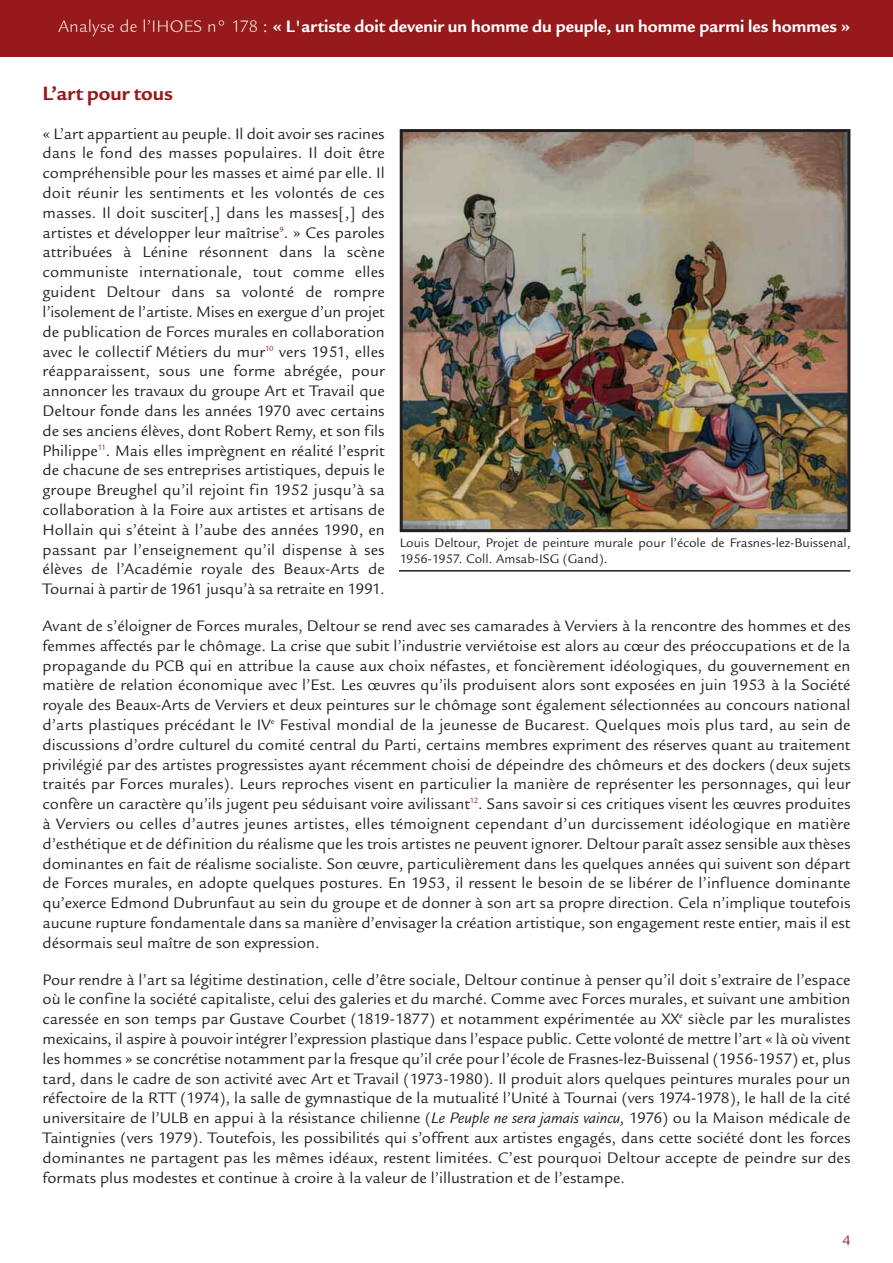
<style>
.page{position:relative;width:893px;height:1263px;background:#fff}
.page>*{position:absolute;margin:0;border:0;box-sizing:border-box;transform-origin:0 0}
.t1{font:700 21px "Legacy San ITC";color:#96191c}
.t2{font:700 18px "Legacy San ITC";color:#fff}
.t3{font:16.5px/19.8px "Legacy San ITC";color:#231f20;text-align:justify}
.t4{font:15px "Legacy San ITC";color:#96191c}
.t5{font:13.5px/16.2px "Legacy San ITC";color:#231f20}
.s1{font-weight:400}
.s2{font-style:italic}
</style>
<div class="page">
<div style="left:0;top:0;width:893px;height:57px;background:#96191c"></div>
<svg style="left:58px;top:19px;width:90px;height:18px"></svg>
<img style="left:404px;top:133px;width:442px;height:395px">
<div style="left:400px;top:129px;width:450px;height:403px;border:3px solid #231f20"></div>
<hr style="left:399px;top:570px;width:451px;height:2px;background:#231f20">
<p class="t2" style="left:263px;top:16px;width:589px"><span class="s1">:</span> « L'artiste doit devenir un homme du peuple, un homme parmi les hommes »</p>
<p class="t1" style="left:43px;top:81px;width:132px">L’art pour tous</p>
<p class="t3" style="left:43px;top:124px;width:344px">« L’art appartient au peuple. Il doit avoir ses racines dans le fond des masses populaires. Il doit être compréhensible pour les masses et aimé par elle. Il doit réunir les sentiments et les volontés de ces masses. Il doit susciter[,] dans les masses[,] des artistes et développer leur maîtrise<sup>9</sup>. » Ces paroles attribuées à Lénine résonnent dans la scène communiste internationale, tout comme elles guident Deltour dans sa volonté de rompre l’isolement de l’artiste. Mises en exergue d’un projet de publication de Forces murales en collaboration avec le collectif Métiers du mur<sup>10</sup> vers 1951, elles réapparaissent, sous une forme abrégée, pour annoncer les travaux du groupe Art et Travail que Deltour fonde dans les années 1970 avec certains de ses anciens élèves, dont Robert Remy, et son fils Philippe<sup>11</sup>. Mais elles imprègnent en réalité l’esprit de chacune de ses entreprises artistiques, depuis le groupe Breughel qu’il rejoint fin 1952 jusqu’à sa collaboration à la Foire aux artistes et artisans de Hollain qui s’éteint à l’aube des années 1990, en passant par l’enseignement qu’il dispense à ses élèves de l’Académie royale des Beaux-Arts de Tournai à partir de 1961 jusqu’à sa retraite en 1991.</p>
<p class="t3" style="left:42px;top:616px;width:809px">Avant de s’éloigner de Forces murales, Deltour se rend avec ses camarades à Verviers à la rencontre des hommes et des femmes affectés par le chômage. La crise que subit l’industrie verviétoise est alors au cœur des préoccupations et de la propagande du PCB qui en attribue la cause aux choix néfastes, et foncièrement idéologiques, du gouvernement en matière de relation économique avec l’Est. Les œuvres qu’ils produisent alors sont exposées en juin 1953 à la Société royale des Beaux-Arts de Verviers et deux peintures sur le chômage sont également sélectionnées au concours national d’arts plastiques précédant le IV<sup>e</sup> Festival mondial de la jeunesse de Bucarest. Quelques mois plus tard, au sein de discussions d’ordre culturel du comité central du Parti, certains membres expriment des réserves quant au traitement privilégié par des artistes progressistes ayant récemment choisi de dépeindre des chômeurs et des dockers (deux sujets traités par Forces murales). Leurs reproches visent en particulier la manière de représenter les personnages, qui leur confère un caractère qu’ils jugent peu séduisant voire avilissant<sup>12</sup>. Sans savoir si ces critiques visent les œuvres produites à Verviers ou celles d’autres jeunes artistes, elles témoignent cependant d’un durcissement idéologique en matière d’esthétique et de définition du réalisme que les trois artistes ne peuvent ignorer. Deltour paraît assez sensible aux thèses dominantes en fait de réalisme socialiste. Son œuvre, particulièrement dans les quelques années qui suivent son départ de Forces murales, en adopte quelques postures. En 1953, il ressent le besoin de se libérer de l’influence dominante qu’exerce Edmond Dubrunfaut au sein du groupe et de donner à son art sa propre direction. Cela n’implique toutefois aucune rupture fondamentale dans sa manière d’envisager la création artistique, son engagement reste entier, mais il est désormais seul maître de son expression.</p>
<p class="t3" style="left:42px;top:970px;width:809px">Pour rendre à l’art sa légitime destination, celle d’être sociale, Deltour continue à penser qu’il doit s’extraire de l’espace où le confine la société capitaliste, celui des galeries et du marché. Comme avec Forces murales, et suivant une ambition caressée en son temps par Gustave Courbet (1819-1877) et notamment expérimentée au XX<sup>e</sup> siècle par les muralistes mexicains, il aspire à pouvoir intégrer l’expression plastique dans l’espace public. Cette volonté de mettre l’art « là où vivent les hommes » se concrétise notamment par la fresque qu’il crée pour l’école de Frasnes-lez-Buissenal (1956-1957) et, plus tard, dans le cadre de son activité avec Art et Travail (1973-1980). Il produit alors quelques peintures murales pour un réfectoire de la RTT (1974), la salle de gymnastique de la mutualité l’Unité à Tournai (vers 1974-1978), le hall de la cité universitaire de l’ULB en appui à la résistance chilienne (<span class="s2">Le Peuple ne sera jamais vaincu,</span> 1976) ou la Maison médicale de Taintignies (vers 1979). Toutefois, les possibilités qui s’offrent aux artistes engagés, dans cette société dont les forces dominantes ne partagent pas les mêmes idéaux, restent limitées. C’est pourquoi Deltour accepte de peindre sur des formats plus modestes et continue à croire à la valeur de l’illustration et de l’estampe.</p>
<p class="t5" style="left:400px;top:534px;width:452px">Louis Deltour, Projet de peinture murale pour l’école de Frasnes-lez-Buissenal,<br>1956-1957. Coll. Amsab-ISG (Gand).</p>
<p class="t4" style="left:842px;top:1232px;width:10px">4</p>
</div>
